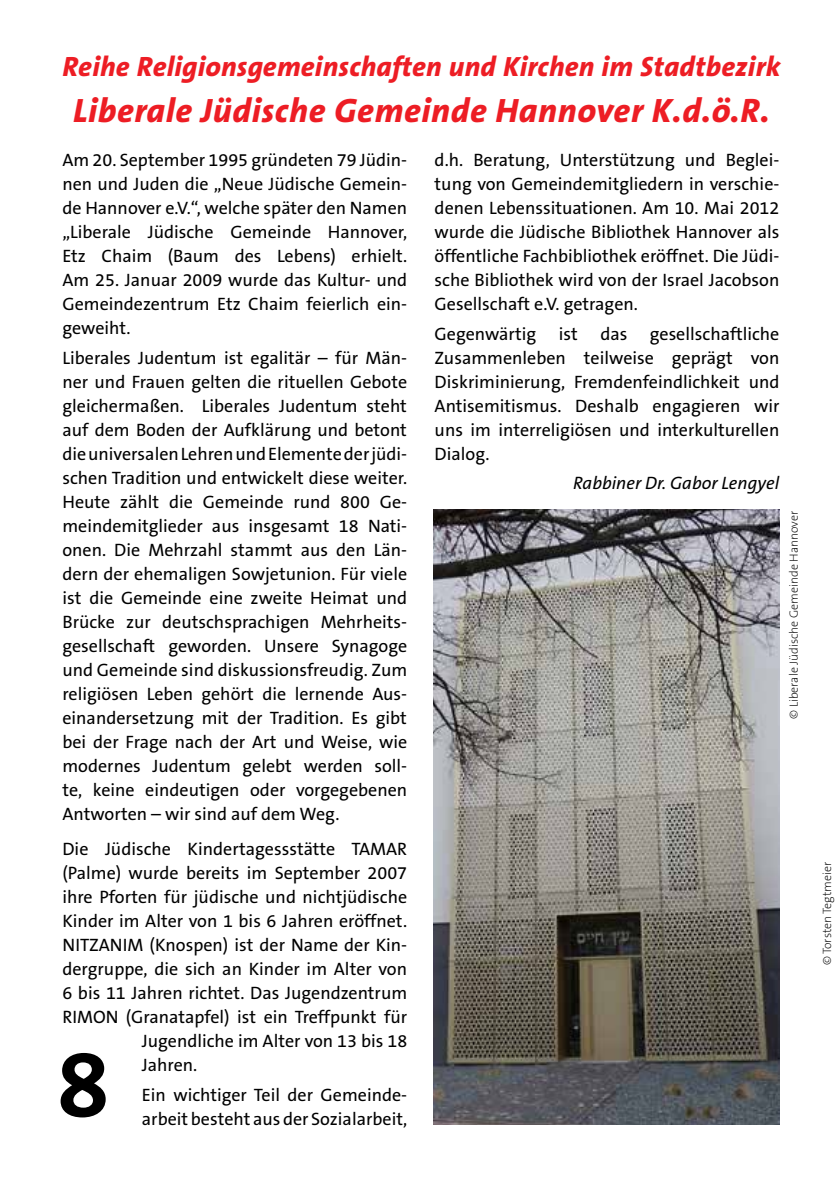
<style>
.page{position:relative;width:840px;height:1191px;background:#fff}
.page>*{position:absolute;margin:0;border:0;box-sizing:border-box;transform-origin:0 0}
.t1{font:700 96px "The Sans B7";color:#000}
.t2{font:italic 800 34px "The Sans B8";letter-spacing:.02em;color:#ed1d24}
.t3{font:italic 800 28px "The Sans B8";letter-spacing:.01em;color:#ed1d24}
.t4{font:18px/24px "The Sans B5 Plain";color:#000;text-align:justify}
.t5{font:italic 18px "The Sans B5 Plain";color:#000}
.t6{font:200 12px "The Sans B2";color:#000}
</style>
<div class="page">
<img style="left:433px;top:509px;width:346px;height:615px">
<h3 class="t3" style="left:62px;top:52px;width:719px">Reihe Religionsgemeinschaften und Kirchen im Stadtbezirk</h3>
<h2 class="t2" style="left:73px;top:92px;width:697px">Liberale Jüdische Gemeinde Hannover K.d.ö.R.</h2>
<p class="t4" style="left:62px;top:149px;width:346px">Am 20. September 1995 gründeten 79 Jüdin&shy;nen und Juden die „Neue Jüdische Gemein&shy;de Hannover e.V.“, welche später den Namen „Liberale Jüdische Gemeinde Hannover, Etz Chaim (Baum des Lebens) erhielt.<br>Am 25. Januar 2009 wurde das Kultur- und Gemeindezentrum Etz Chaim feierlich ein&shy;geweiht.</p>
<p class="t4" style="left:62px;top:346px;width:346px">Liberales Judentum ist egalitär – für Män&shy;ner und Frauen gelten die rituellen Gebote gleichermaßen. Liberales Judentum steht auf dem Boden der Aufklärung und betont die universalen Lehren und Elemente der jüdi&shy;schen Tradition und entwickelt diese weiter.<br>Heute zählt die Gemeinde rund 800 Ge&shy;meindemitglieder aus insgesamt 18 Nati&shy;onen. Die Mehrzahl stammt aus den Län&shy;dern der ehemaligen Sowjetunion. Für viele ist die Gemeinde eine zweite Heimat und Brücke zur deutschsprachigen Mehrheits&shy;gesellschaft geworden. Unsere Synagoge und Gemeinde sind diskussionsfreudig. Zum religiösen Leben gehört die lernende Aus&shy;einandersetzung mit der Tradition. Es gibt bei der Frage nach der Art und Weise, wie modernes Judentum gelebt werden soll&shy;te, keine eindeutigen oder vorgegebenen Antworten – wir sind auf dem Weg.</p>
<p class="t4" style="left:62px;top:838px;width:346px">Die Jüdische Kindertagessstätte TAMAR</p>
<p class="t4" style="left:62px;top:862px;width:346px">(Palme) wurde bereits im September 2007</p>
<p class="t4" style="left:62px;top:886px;width:346px">ihre Pforten für jüdische und nichtjüdische</p>
<p class="t4" style="left:62px;top:910px;width:346px">Kinder im Alter von 1 bis 6 Jahren eröffnet.</p>
<p class="t4" style="left:62px;top:934px;width:346px">NITZANIM (Knospen) ist der Name der Kin-</p>
<p class="t4" style="left:62px;top:958px;width:346px">dergruppe, die sich an Kinder im Alter von</p>
<p class="t4" style="left:62px;top:982px;width:346px">6 bis 11 Jahren richtet. Das Jugendzentrum</p>
<p class="t4" style="left:62px;top:1006px;width:346px">RIMON (Granatapfel) ist ein Treffpunkt für</p>
<p class="t4" style="left:142px;top:1030px;width:267px">Jugendliche im Alter von 13 bis 18</p>
<p class="t4" style="left:142px;top:1054px;width:57px">Jahren.</p>
<p class="t4" style="left:142px;top:1083px;width:267px">Ein wichtiger Teil der Gemeinde&shy;arbeit besteht aus der Sozialarbeit,</p>
<h1 class="t1" style="left:57px;top:1033px;width:54px">8</h1>
<p class="t4" style="left:434px;top:149px;width:346px">d.h. Beratung, Unterstützung und Beglei&shy;tung von Gemeindemitgliedern in verschie&shy;denen Lebenssituationen. Am 10. Mai 2012 wurde die Jüdische Bibliothek Hannover als öffentliche Fachbibliothek eröffnet. Die Jüdi&shy;sche Bibliothek wird von der Israel Jacobson Gesellschaft e.V. getragen.</p>
<p class="t4" style="left:434px;top:322px;width:144px">Gegenwärtig ist</p>
<p class="t4" style="left:434px;top:322px;width:346px;text-indent:166px">das gesellschaftliche Zusammenleben teilweise geprägt von Diskriminierung, Fremdenfeindlichkeit und Antisemitismus. Deshalb engagieren wir uns im interreligiösen und interkulturellen Dialog.</p>
<p class="t5" style="left:572px;top:474px;width:208px">Rabbiner Dr. Gabor Lengyel</p>
<p class="t6" style="left:787px;top:719px;width:209px;rotate:-90deg">© Liberale Jüdische Gemeinde Hannover</p>
<p class="t6" style="left:820px;top:965px;width:105px;rotate:-90deg">© Torsten Tegtmeier</p>
</div>
